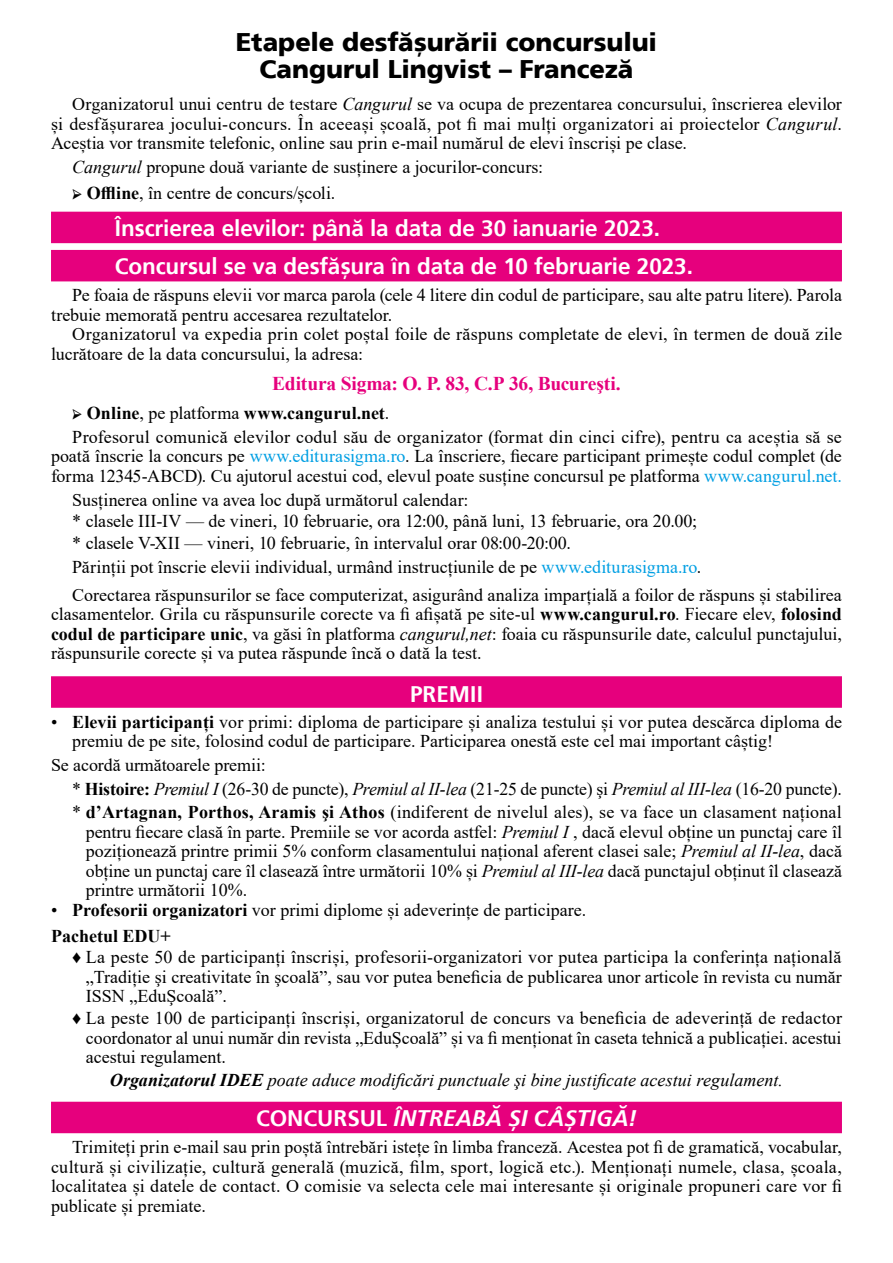
<style>
.page{position:relative;width:893px;height:1263px;background:#fff}
.page>*{position:absolute;margin:0;border:0;box-sizing:border-box;transform-origin:0 0}
.t1{font:25.5px/27px "Frutiger Ro CE Black";color:#000;text-align:center}
.t2{font:700 22.5px/38.2px "Frutiger Ro CE";letter-spacing:-.005em;color:#fff}
.t3{font:italic 700 22.5px "Frutiger Ro CE";letter-spacing:.01em;color:#fff}
.t4{font:700 19.5px "Times New Roman";letter-spacing:-.015em;color:#e6007d}
.t5{font:18px/19.5px "Times New Roman";color:#000}
.t6{font:italic 18px "Times New Roman";color:#000}
.s1{font-style:italic}
.s2{font-family:"Minion Pro"}
.s3{font-weight:700}
.s4{color:#009fe3}
.s5{font-style:normal}
</style>
<div class="page">
<div style="left:51px;top:212px;width:791px;height:31px;background:#e6007d"></div>
<div style="left:51px;top:250px;width:791px;height:31px;background:#e6007d"></div>
<div style="left:51px;top:676px;width:791px;height:32px;background:#e6007d"></div>
<div style="left:51px;top:1102px;width:791px;height:31px;background:#e6007d"></div>
<h1 class="t1" style="left:236px;top:28px;width:422px">Etapele desfăşurării concursului<br>Cangurul Lingvist – Franceză</h1>
<p class="t5" style="left:51px;top:94px;width:792px;text-align:justify;text-indent:21px">Organizatorul unui centru de testare <span class="s1">Cangurul</span> se va ocupa de prezentarea concursului, înscrierea elevilor și desfășurarea jocului-concurs. În aceeași școală, pot fi mai mulți organizatori ai proiectelor <span class="s1">Cangurul</span>.<br>Aceștia vor transmite telefonic, online sau prin e-mail numărul de elevi înscriși pe clase.</p>
<p class="t5" style="left:72px;top:157px;width:472px"><span class="s1">Cangurul</span> propune două variante de susținere a jocurilor-concurs:</p>
<p class="t5" style="left:72px;top:183px;width:265px"><span class="s2">➢</span> <span class="s3">Offline</span>, în centre de concurs/școli.</p>
<p class="t2" style="left:115px;top:208px;width:580px">Înscrierea elevilor: până la data de 30 ianuarie 2023.<br>Concursul se va desfăşura în data de 10 februarie 2023.</p>
<p class="t5" style="left:51px;top:285px;width:792px;text-indent:21px">Pe foaia de răspuns elevii vor marca parola (cele 4 litere din codul de participare, sau alte patru litere). Parola trebuie memorată pentru accesarea rezultatelor.</p>
<p class="t5" style="left:51px;top:324px;width:792px;text-indent:21px">Organizatorul va expedia prin colet poștal foile de răspuns completate de elevi, în termen de două zile lucrătoare de la data concursului, la adresa:</p>
<p class="t4" style="left:272px;top:369px;width:350px">Editura Sigma: O. P. 83, C.P 36, Bucureşti.</p>
<p class="t5" style="left:72px;top:401px;width:771px;line-height:23.7px"><span class="s2">➢</span> <span class="s3">Online</span>, pe platforma <span class="s3">www.cangurul.net</span>.<br>Profesorul comunică elevilor codul său de organizator (format din cinci cifre), pentru ca aceștia să se</p>
<p class="t5" style="left:51px;top:446px;width:792px">poată înscrie la concurs pe <span class="s4">www.editurasigma.ro</span>. La înscriere, fiecare participant primește codul complet (de forma 12345-ABCD). Cu ajutorul acestui cod, elevul poate susține concursul pe platforma <span class="s4">www.cangurul.net.</span></p>
<p class="t5" style="left:72px;top:488px;width:626px;line-height:21.6px">Susținerea online va avea loc după următorul calendar:<br>* clasele III-IV — de vineri, 10 februarie, ora 12:00, până luni, 13 februarie, ora 20.00; * clasele V-XII — vineri, 10 februarie, în intervalul orar 08:00-20:00.</p>
<p class="t5" style="left:72px;top:552px;width:771px;line-height:28px">Părinții pot înscrie elevii individual, urmând instrucțiunile de pe <span class="s4">www.editurasigma.ro</span>.<br>Corectarea răspunsurilor se face computerizat, asigurând analiza imparțială a foilor de răspuns și stabilirea</p>
<p class="t5" style="left:51px;top:604px;width:792px;text-align:justify">clasamentelor. Grila cu răspunsurile corecte va fi afișată pe site-ul <span class="s3">www.cangurul.ro</span>. Fiecare elev, <span class="s3">folosind codul de participare unic</span>, va găsi în platforma <span class="s1">cangurul,net</span>: foaia cu răspunsurile date, calculul punctajului, răspunsurile corecte și va putea răspunde încă o dată la test.</p>
<p class="t2" style="left:410px;top:674px;width:74px">PREMII</p>
<p class="t5" style="left:72px;top:711px;width:771px;text-indent:-21px">• <span class="s3">Elevii participanți</span> vor primi: diploma de participare și analiza testului și vor putea descărca diploma de premiu de pe site, folosind codul de participare. Participarea onestă este cel mai important câștig!</p>
<p class="t5" style="left:72px;top:752px;width:771px;line-height:23.7px;text-indent:-21px">Se acordă următoarele premii:<br>* <span class="s3">Histoire:</span> <span class="s1">Premiul I</span> (26-30 de puncte), <span class="s1">Premiul al II-lea</span> (21-25 de puncte) şi <span class="s1">Premiul al III-lea</span> (16-20 puncte). * <span class="s3">dʼArtagnan, Porthos, Aramis şi Athos</span> (indiferent de nivelul ales), se va face un clasament național</p>
<p class="t5" style="left:86px;top:821px;width:758px;text-align:justify">pentru fiecare clasă în parte. Premiile se vor acorda astfel: <span class="s1">Premiul I</span> , dacă elevul obține un punctaj care îl poziționează printre primii 5% conform clasamentului național aferent clasei sale; <span class="s1">Premiul al II-lea</span>, dacă obține un punctaj care îl clasează între următorii 10% și <span class="s1">Premiul al III-lea</span> dacă punctajul obținut îl clasează printre următorii 10%.</p>
<p class="t5" style="left:51px;top:896px;width:537px;line-height:26px">• <span class="s3">Profesorii organizatori</span> vor primi diplome și adeverințe de participare.<br><span class="s3">Pachetul EDU+</span></p>
<p class="t5" style="left:86px;top:947px;width:757px;text-align:justify;text-indent:-14px">♦ La peste 50 de participanți înscriși, profesorii-organizatori vor putea participa la conferința națională „Tradiție şi creativitate în şcoală”, sau vor putea beneficia de publicarea unor articole în revista cu număr ISSN „EduŞcoală”.</p>
<p class="t5" style="left:86px;top:1008px;width:758px;text-align:justify;text-indent:-14px">♦ La peste 100 de participanți înscriși, organizatorul de concurs va beneficia de adeverință de redactor coordonator al unui număr din revista „EduȘcoală” și va fi menționat în caseta tehnică a publicației. acestui acestui regulament.</p>
<p class="t6" style="left:110px;top:1067px;width:675px"><span class="s3">Organizatorul IDEE</span> poate aduce modificări punctuale şi bine justificate acestui regulament.</p>
<p class="t3" style="left:256px;top:1103px;width:382px"><span class="s5">CONCURSUL</span> ÎNTREABĂ ŞI CÂŞTIGĂ!</p>
<p class="t5" style="left:51px;top:1137px;width:792px;text-align:justify;text-indent:21px">Trimiteți prin e-mail sau prin poștă întrebări istețe în limba franceză. Acestea pot fi de gramatică, vocabular, cultură și civilizație, cultură generală (muzică, film, sport, logică etc.). Menționați numele, clasa, școala, localitatea și datele de contact. O comisie va selecta cele mai interesante și originale propuneri care vor fi publicate și premiate.</p>
</div>
